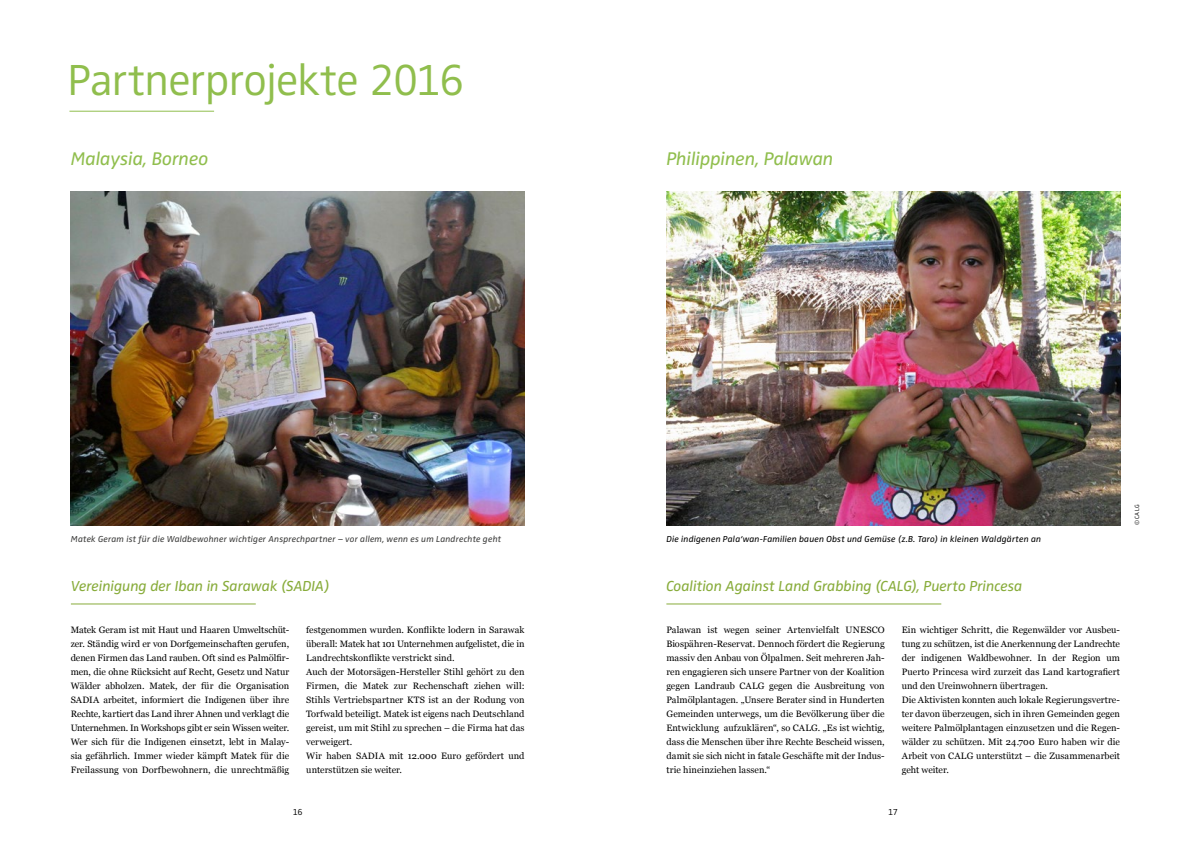
<style>
.page{position:relative;width:1191px;height:842px;background:#fff}
.page>*{position:absolute;margin:0;border:0;box-sizing:border-box;transform-origin:0 0}
.t1{font:300 45px "Zwo";letter-spacing:-.02em;color:#90be4d}
.t2{font:italic 19px "Zwo";letter-spacing:-.01em;color:#90be4d}
.t3{font:italic 15px "Zwo";letter-spacing:-.01em;color:#88ac3b}
.t4{font:9.2px/14px "Georgia";letter-spacing:.005em;color:#000}
.t5{font:italic 9px "Zwo";letter-spacing:.015em;color:#3c3c3b}
.t6{font:italic 9px "Zwo";letter-spacing:.015em;color:#000}
.t7{font:300 9px "Zwo";color:#000}
.t8{font:300 6.2px "Zwo";color:#000}
</style>
<div class="page">
<hr style="left:69px;top:111px;width:145px;height:1px;background:#90be4d">
<img style="left:71px;top:192px;width:453px;height:333px">
<hr style="left:71px;top:603px;width:185px;height:1px;background:#88ac3b">
<hr style="left:666px;top:603px;width:275px;height:1px;background:#88ac3b">
<img style="left:666px;top:192px;width:454px;height:333px">
<h1 class="t1" style="left:67px;top:54px;width:399px">Partnerprojekte 2016</h1>
<h2 class="t2" style="left:71px;top:148px;width:139px">Malaysia, Borneo</h2>
<h2 class="t2" style="left:666px;top:148px;width:169px">Philippinen, Palawan</h2>
<p class="t5" style="left:71px;top:533px;width:432px">Matek Geram ist für die Waldbewohner wichtiger Ansprechpartner – vor allem, wenn es um Landrechte geht</p>
<h3 class="t3" style="left:71px;top:577px;width:260px">Vereinigung der Iban in Sarawak (SADIA)</h3>
<p class="t4" style="left:71px;top:622px;width:220px;text-align:justify">Matek Geram ist mit Haut und Haaren Umweltschüt&shy;zer. Ständig wird er von Dorfgemeinschaften gerufen, denen Firmen das Land rauben. Oft sind es Palmölfir&shy;men, die ohne Rücksicht auf Recht, Gesetz und Natur Wälder abholzen. Matek, der für die Organisation SADIA arbeitet, informiert die Indigenen über ihre Rechte, kartiert das Land ihrer Ahnen und verklagt die Unternehmen. In Workshops gibt er sein Wissen weiter.<br>Wer sich für die Indigenen einsetzt, lebt in Malay&shy;sia gefährlich. Immer wieder kämpft Matek für die Freilassung von Dorfbewohnern, die unrechtmäßig</p>
<p class="t4" style="left:306px;top:622px;width:220px">festgenommen wurden. Konflikte lodern in Sarawak überall: Matek hat 101 Unternehmen aufgelistet, die in Landrechtskonflikte verstrickt sind.<br>Auch der Motorsägen-Hersteller Stihl gehört zu den Firmen, die Matek zur Rechenschaft ziehen will:<br>Stihls Vertriebspartner KTS ist an der Rodung von Torfwald beteiligt. Matek ist eigens nach Deutschland gereist, um mit Stihl zu sprechen – die Firma hat das verweigert.<br>Wir haben SADIA mit 12.000 Euro gefördert und unterstützen sie weiter.</p>
<p class="t6" style="left:666px;top:533px;width:376px">Die indigenen Pala‘wan-Familien bauen Obst und Gemüse (z.B. Taro) in kleinen Waldgärten an</p>
<h3 class="t3" style="left:666px;top:577px;width:357px">Coalition Against Land Grabbing (CALG), Puerto Princesa</h3>
<p class="t4" style="left:901px;top:622px;width:220px">Ein wichtiger Schritt, die Regenwälder vor Ausbeu&shy;tung zu schützen, ist die Anerkennung der Landrechte der indigenen Waldbewohner. In der Region um Puerto Princesa wird zurzeit das Land kartografiert und den Ureinwohnern übertragen.<br>Die Aktivisten konnten auch lokale Regierungsvertre&shy;ter davon überzeugen, sich in ihren Gemeinden gegen weitere Palmölplantagen einzusetzen und die Regen&shy;wälder zu schützen. Mit 24.700 Euro haben wir die Arbeit von CALG unterstützt – die Zusammenarbeit geht weiter.</p>
<p class="t4" style="left:666px;top:622px;width:220px;text-align:justify">Palawan ist wegen seiner Artenvielfalt UNESCO Biospähren-Reservat. Dennoch fördert die Regierung massiv den Anbau von Ölpalmen. Seit mehreren Jah&shy;ren engagieren sich unsere Partner von der Koalition gegen Landraub CALG gegen die Ausbreitung von Palmölplantagen. „Unsere Berater sind in Hunderten Gemeinden unterwegs, um die Bevölkerung über die Entwicklung aufzuklären“, so CALG. „Es ist wichtig, dass die Menschen über ihre Rechte Bescheid wissen, damit sie sich nicht in fatale Geschäfte mit der Indus&shy;trie hineinziehen lassen.“</p>
<p class="t7" style="left:293px;top:807px;width:11px">16</p>
<p class="t7" style="left:888px;top:807px;width:11px">17</p>
<p class="t8" style="left:1133px;top:525px;width:22px;rotate:-90deg">© CALG</p>
</div>
